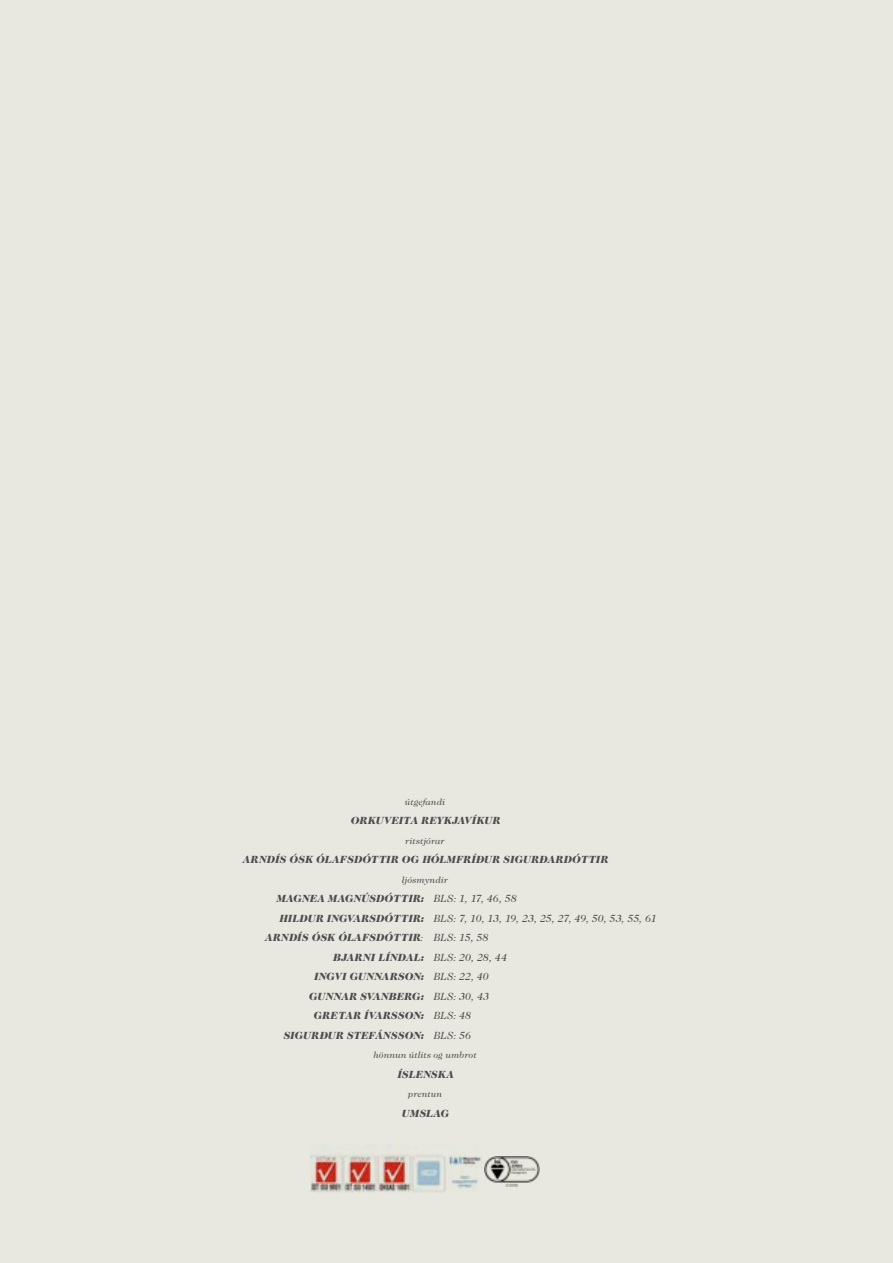
<style>
.page{position:relative;width:893px;height:1263px;background:#e8e8e0}
.page>*{position:absolute;margin:0;border:0;box-sizing:border-box;transform-origin:0 0}
.t1{font:italic 900 10.5px "Caslon 224 Std";letter-spacing:.015em;color:#4b4c4d}
.t2{font:italic 10.5px "Caslon 224 Std";letter-spacing:.005em;color:#4b4c4d}
.t3{font:italic 900 10.5px "Caslon 224 Std";letter-spacing:.04em;color:#4b4c4d}
.t4{font:italic 9px "Caslon 224 Std";letter-spacing:.02em;color:#4b4c4d}
.s1{font-weight:400}
.s2{font-weight:900}
</style>
<div class="page">
<img style="left:484px;top:1156px;width:56px;height:31px">
<img style="left:310px;top:1149px;width:171px;height:44px">
<p class="t4" style="left:405px;top:797px;width:42px">útgefandi</p>
<p class="t1" style="left:350px;top:814px;width:151px">ORKUVEITA REYKJAVÍKUR</p>
<p class="t4" style="left:406px;top:836px;width:41px">ritstjórar</p>
<p class="t1" style="left:243px;top:853px;width:367px">ARNDÍS ÓSK ÓLAFSDÓTTIR OG HÓLMFRÍÐUR SIGURÐARDÓTTIR</p>
<p class="t4" style="left:402px;top:875px;width:48px">ljósmyndir</p>
<p class="t1" style="left:276px;top:892px;width:242px">MAGNEA MAGNÚSDÓTTIR: <span class="s1">BLS: 1, 17, 46, 58</span></p>
<p class="t2" style="left:279px;top:912px;width:379px"><span class="s2">HILDUR INGVARSDÓTTIR:</span> BLS: 7, 10, 13, 19, 23, 25, 27, 49, 50, 53, 55, 61</p>
<p class="t1" style="left:265px;top:931px;width:225px">ARNDÍS ÓSK ÓLAFSDÓTTIR<span class="s1">: BLS: 15, 58</span></p>
<p class="t3" style="left:333px;top:951px;width:176px">BJARNI LÍNDAL: <span class="s1">BLS: 20, 28, 44</span></p>
<p class="t1" style="left:314px;top:970px;width:177px">INGVI GUNNARSON: <span class="s1">BLS: 22, 40</span></p>
<p class="t1" style="left:308px;top:990px;width:182px">GUNNAR SVANBERG: <span class="s1">BLS: 30, 43</span></p>
<p class="t1" style="left:313px;top:1009px;width:160px">GRETAR ÍVARSSON: <span class="s1">BLS: 48</span></p>
<p class="t1" style="left:283px;top:1029px;width:190px">SIGURÐUR STEFÁNSSON: <span class="s1">BLS: 56</span></p>
<p class="t4" style="left:374px;top:1050px;width:104px">hönnun útlits og umbrot</p>
<p class="t1" style="left:397px;top:1068px;width:58px">ÍSLENSKA</p>
<p class="t4" style="left:408px;top:1089px;width:36px">prentun</p>
<p class="t1" style="left:402px;top:1107px;width:49px">UMSLAG</p>
</div>
